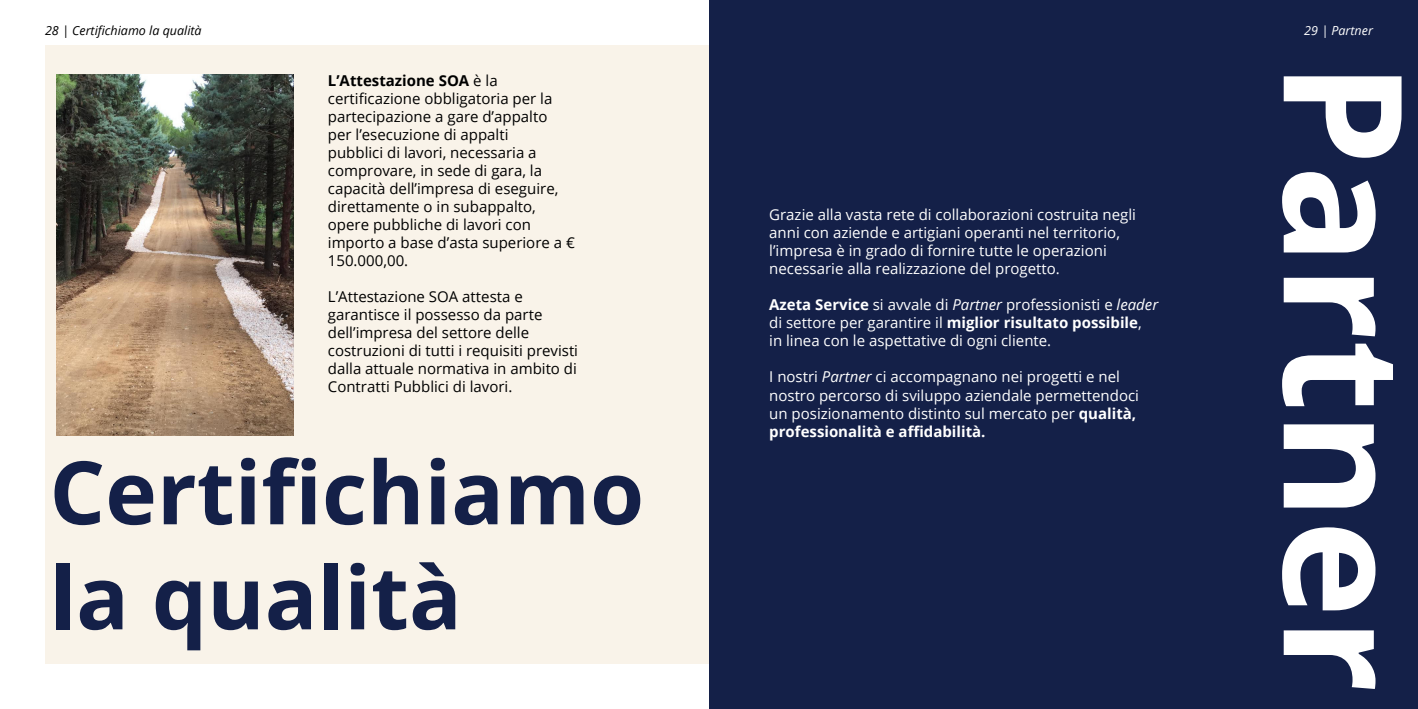
<style>
.page{position:relative;width:1418px;height:709px;background:#fff}
.page>*{position:absolute;margin:0;border:0;box-sizing:border-box;transform-origin:0 0}
.t1{font:700 165px "Open Sans";color:#fff}
.t2{font:700 87.5px "Open Sans";color:#142048}
.t3{font:15px/18px "Open Sans";color:#fff}
.t4{font:15px/18px "Open Sans";color:#000}
.t5{font:italic 12.5px "Open Sans";color:#000}
.t6{font:italic 12.5px "Open Sans";color:#fff}
.s1{font-weight:700}
.s2{font-style:italic}
</style>
<div class="page">
<div style="left:45px;top:45px;width:664px;height:619px;background:#f9f3e9"></div>
<img style="left:57px;top:74px;width:236px;height:361px">
<div style="left:709px;top:0;width:708px;height:709px;background:#142048"></div>
<p class="t5" style="left:45px;top:22px;width:158px">28 | Certifichiamo la qualità</p>
<p class="t4" style="left:328px;top:71px;width:248px"><span class="s1">L’Attestazione SOA</span> è la certificazione obbligatoria per la partecipazione a gare d’appalto per l’esecuzione di appalti<br>pubblici di lavori, necessaria a comprovare, in sede di gara, la capacità dell’impresa di eseguire, direttamente o in subappalto, opere pubbliche di lavori con importo a base d’asta superiore a €<br>150.000,00.</p>
<p class="t4" style="left:328px;top:287px;width:252px">L’Attestazione SOA attesta e garantisce il possesso da parte dell’impresa del settore delle costruzioni di tutti i requisiti previsti dalla attuale normativa in ambito di Contratti Pubblici di lavori.</p>
<p class="t2" style="left:49px;top:430px;width:596px">Certifichiamo</p>
<p class="t2" style="left:49px;top:535px;width:414px">la qualità</p>
<p class="t3" style="left:769px;top:205px;width:368px">Grazie alla vasta rete di collaborazioni costruita negli anni con aziende e artigiani operanti nel territorio, l’impresa è in grado di fornire tutte le operazioni necessarie alla realizzazione del progetto.</p>
<p class="t3" style="left:769px;top:295px;width:390px"><span class="s1">Azeta Service</span> si avvale di <span class="s2">Partner</span> professionisti e <span class="s2">leader </span>di settore per garantire il <span class="s1">miglior risultato possibile</span>,</p>
<p class="t3" style="left:769px;top:331px;width:283px">in linea con le aspettative di ogni cliente.</p>
<p class="t3" style="left:769px;top:367px;width:371px">I nostri <span class="s2">Partner</span> ci accompagnano nei progetti e nel nostro percorso di sviluppo aziendale permettendoci un posizionamento distinto sul mercato per <span class="s1">qualità, professionalità e affidabilità.</span></p>
<p class="t6" style="left:1304px;top:22px;width:70px">29 | Partner</p>
<p class="t1" style="left:1459px;top:61px;width:632px;rotate:90deg">Partner</p>
</div>
